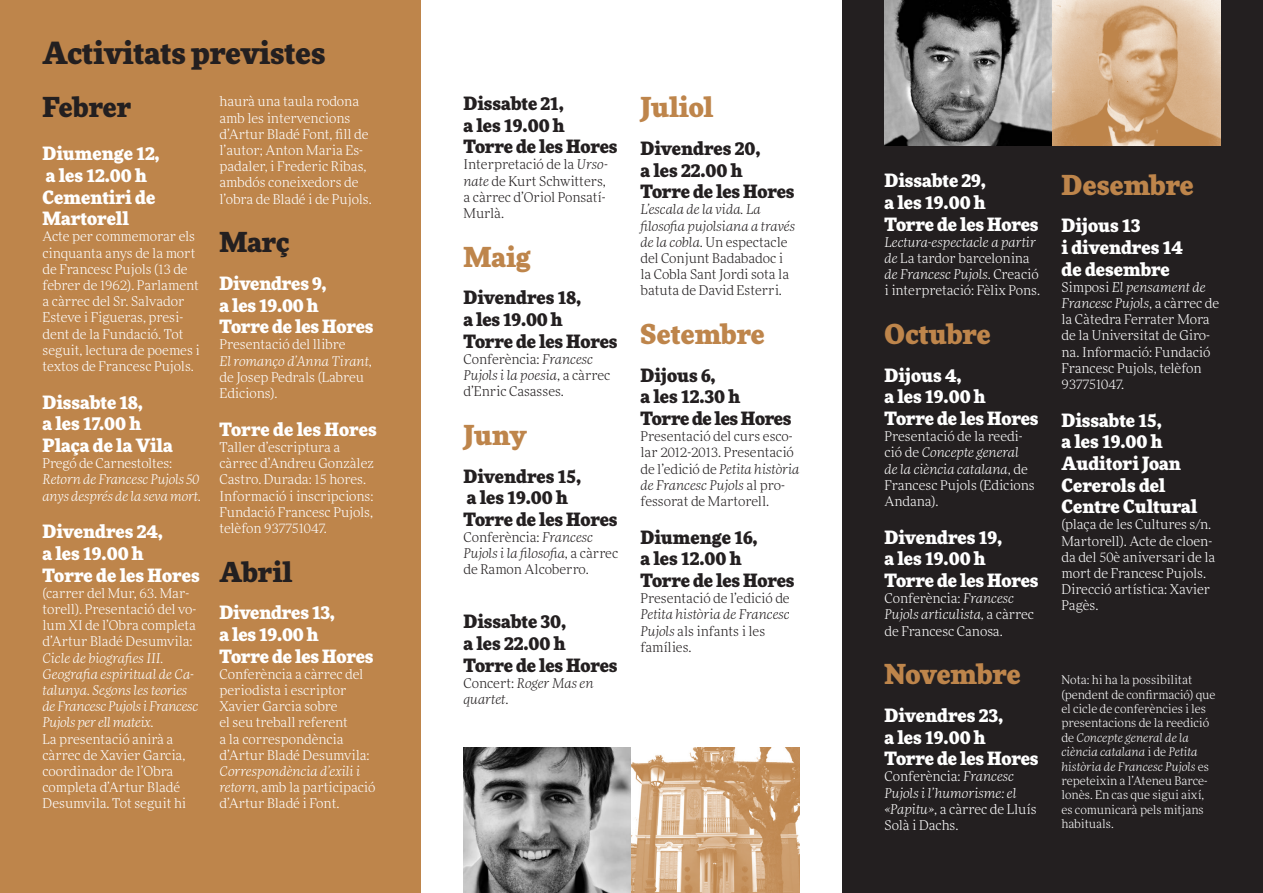
<style>
.page{position:relative;width:1263px;height:893px;background:#fff}
.page>*{position:absolute;margin:0;border:0;box-sizing:border-box;transform-origin:0 0}
.t1{font:900 30px "More Pro";color:#231f20}
.t2{font:900 27px "More Pro";color:#be854b}
.t3{font:900 27px "More Pro";color:#231f20}
.t4{font:900 18px/21.6px "More Pro";color:#fff}
.t5{font:900 18px "More Pro";letter-spacing:-.01em;color:#231f20}
.t6{font:300 13.5px/16.2px "More Pro";color:#fff}
.t7{font:300 13.5px/16.2px "More Pro";color:#231f20}
.t8{font:italic 300 13.5px/16.2px "More Pro";letter-spacing:-.01em;color:#fff}
.t9{font:italic 300 13.5px/16.2px "More Pro";color:#231f20}
.t10{font:300 12px/14.4px "More Pro";color:#fff}
.s1{font-style:normal}
.s2{font-style:italic}
</style>
<div class="page">
<div style="left:843px;top:1px;width:419px;height:891px;background:#231f20"></div>
<div style="left:0;top:0;width:421px;height:893px;background:#be854b"></div>
<img style="left:463px;top:747px;width:336px;height:146px">
<img style="left:884px;top:0;width:336px;height:146px">
<p class="t1" style="left:43px;top:29px;width:285px">Activitats previstes</p>
<p class="t3" style="left:43px;top:86px;width:91px">Febrer</p>
<p class="t4" style="left:43px;top:141px;width:119px">Diumenge 12,</p>
<p class="t4" style="left:46px;top:163px;width:103px">a les 12.00 h</p>
<p class="t4" style="left:43px;top:184px;width:114px">Cementiri de<br>Martorell</p>
<p class="t6" style="left:43px;top:228px;width:159px">Acte per commemorar els cinquanta anys de la mort de Francesc Pujols (13 de febrer de 1962). Parlament a càrrec del Sr. Salvador<br>Esteve i Figueras, presi&shy;dent de la Fundació. Tot seguit, lectura de poemes i textos de Francesc Pujols.</p>
<p class="t4" style="left:43px;top:390px;width:102px">Dissabte 18,</p>
<p class="t4" style="left:43px;top:411px;width:100px">a les 17.00 h</p>
<p class="t4" style="left:43px;top:433px;width:132px">Plaça de la Vila</p>
<p class="t8" style="left:43px;top:455px;width:160px"><span class="s1">Pregó de Carnestoltes:<br></span>Retorn de Francesc Pujols 50 anys després de la seva mort<span class="s1">.</span></p>
<p class="t4" style="left:43px;top:519px;width:122px">Divendres 24,</p>
<p class="t4" style="left:43px;top:541px;width:103px">a les 19.00 h</p>
<p class="t4" style="left:43px;top:562px;width:159px">Torre de les Hores</p>
<p class="t8" style="left:43px;top:584px;width:157px"><span class="s1">(carrer del Mur, 63. Mar&shy;torell). Presentació del vo&shy;lum XI de l’Obra completa d’Artur Bladé Desumvila:<br></span>Cicle de biografies III.<br>Geografia espiritual de Ca&shy;talunya. Segons les teories de Francesc Pujols i Francesc<br>Pujols per ell mateix<span class="s1">.</span></p>
<p class="t6" style="left:43px;top:730px;width:145px">La presentació anirà a càrrec de Xavier Garcia, coordinador de l’Obra completa d’Artur Bladé<br>Desumvila. Tot seguit hi</p>
<p class="t6" style="left:219px;top:93px;width:154px">haurà una taula rodona amb les intervencions d’Artur Bladé Font, fill de l’autor; Anton Maria Es&shy;padaler, i Frederic Ribas, ambdós coneixedors de l’obra de Bladé i de Pujols.</p>
<p class="t3" style="left:219px;top:221px;width:72px">Març</p>
<p class="t4" style="left:219px;top:271px;width:109px">Divendres 9,</p>
<p class="t4" style="left:219px;top:292px;width:100px">a les 19.00 h</p>
<p class="t4" style="left:219px;top:314px;width:156px">Torre de les Hores</p>
<p class="t6" style="left:219px;top:336px;width:128px">Presentació del llibre</p>
<p class="t6" style="left:219px;top:352px;width:154px"><span class="s2">El romanço d’Anna Tirant</span>, de Josep Pedrals (Labreu<br>Edicions).</p>
<p class="t4" style="left:219px;top:417px;width:159px">Torre de les Hores</p>
<p class="t6" style="left:219px;top:439px;width:156px">Taller d’escriptura a càrrec d’Andreu Gonzàlez<br>Castro. Durada: 15 hores.<br>Informació i inscripcions:<br>Fundació Francesc Pujols, telèfon 937751047.</p>
<p class="t3" style="left:219px;top:550px;width:74px">Abril</p>
<p class="t4" style="left:219px;top:600px;width:117px">Divendres 13,</p>
<p class="t4" style="left:219px;top:622px;width:100px">a les 19.00 h</p>
<p class="t4" style="left:219px;top:643px;width:156px">Torre de les Hores</p>
<p class="t6" style="left:219px;top:666px;width:157px">Conferència a càrrec del periodista i escriptor<br>Xavier Garcia sobre<br>el seu treball referent<br>a la correspondència d’Artur Bladé Desumvila:<br><span class="s2">Correspondència d’exili i retorn</span>, amb la participació d’Artur Bladé i Font.</p>
<p class="t5" style="left:463px;top:89px;width:102px">Dissabte 21,</p>
<p class="t5" style="left:463px;top:111px;width:103px">a les 19.00 h</p>
<p class="t5" style="left:463px;top:132px;width:156px">Torre de les Hores</p>
<p class="t7" style="left:463px;top:156px;width:146px">Interpretació de la <span class="s2">Urso&shy;nate</span> de Kurt Schwitters, a càrrec d’Oriol Ponsatí-<br>Murlà.</p>
<p class="t2" style="left:463px;top:235px;width:69px">Maig</p>
<p class="t5" style="left:463px;top:283px;width:119px">Divendres 18,</p>
<p class="t5" style="left:463px;top:305px;width:100px">a les 19.00 h</p>
<p class="t5" style="left:463px;top:327px;width:156px">Torre de les Hores</p>
<p class="t7" style="left:463px;top:351px;width:148px">Conferència: <span class="s2">Francesc<br>Pujols i la poesia</span>, a càrrec d’Enric Casasses.</p>
<p class="t2" style="left:463px;top:413px;width:64px">Juny</p>
<p class="t5" style="left:463px;top:462px;width:119px">Divendres 15,</p>
<p class="t5" style="left:467px;top:483px;width:103px">a les 19.00 h</p>
<p class="t5" style="left:463px;top:505px;width:156px">Torre de les Hores</p>
<p class="t7" style="left:463px;top:529px;width:156px">Conferència: <span class="s2">Francesc<br>Pujols i la filosofia</span>, a càrrec de Ramon Alcoberro.</p>
<p class="t5" style="left:463px;top:607px;width:104px">Dissabte 30,</p>
<p class="t5" style="left:463px;top:629px;width:104px">a les 22.00 h</p>
<p class="t5" style="left:463px;top:651px;width:156px">Torre de les Hores</p>
<p class="t9" style="left:463px;top:675px;width:132px"><span class="s1">Concert:</span> Roger Mas en quartet<span class="s1">.</span></p>
<p class="t2" style="left:640px;top:86px;width:74px">Juliol</p>
<p class="t5" style="left:640px;top:134px;width:122px">Divendres 20,</p>
<p class="t5" style="left:640px;top:156px;width:104px">a les 22.00 h</p>
<p class="t5" style="left:640px;top:177px;width:156px">Torre de les Hores</p>
<p class="t7" style="left:640px;top:201px;width:156px"><span class="s2">L’escala de la vida. La filosofia pujolsiana a través de la cobla</span>. Un espectacle del Conjunt Badabadoc i la Cobla Sant Jordi sota la batuta de David Esterri.</p>
<p class="t2" style="left:640px;top:312px;width:126px">Setembre</p>
<p class="t5" style="left:640px;top:361px;width:77px">Dijous 6,</p>
<p class="t5" style="left:640px;top:382px;width:101px">a les 12.30 h</p>
<p class="t5" style="left:640px;top:404px;width:153px">Torre de les Hores</p>
<p class="t7" style="left:640px;top:428px;width:160px">Presentació del curs esco&shy;lar 2012-2013. Presentació de l’edició de <span class="s2">Petita història de Francesc Pujols</span> al pro&shy;fessorat de Martorell.</p>
<p class="t5" style="left:640px;top:523px;width:119px">Diumenge 16,</p>
<p class="t5" style="left:640px;top:544px;width:103px">a les 12.00 h</p>
<p class="t5" style="left:640px;top:566px;width:156px">Torre de les Hores</p>
<p class="t7" style="left:640px;top:590px;width:151px">Presentació de l’edició de<br><span class="s2">Petita història de Francesc<br>Pujols</span> als infants i les famílies.</p>
<p class="t4" style="left:884px;top:168px;width:103px">Dissabte 29,</p>
<p class="t4" style="left:884px;top:190px;width:103px">a les 19.00 h</p>
<p class="t4" style="left:884px;top:211px;width:156px">Torre de les Hores</p>
<p class="t6" style="left:884px;top:233px;width:157px"><span class="s2">Lectura-espectacle a partir de</span> La tardor barcelonina <span class="s2">de Francesc Pujols</span>. Creació i interpretació: Fèlix Pons.</p>
<p class="t2" style="left:884px;top:313px;width:108px">Octubre</p>
<p class="t4" style="left:884px;top:363px;width:79px">Dijous 4,</p>
<p class="t4" style="left:884px;top:384px;width:103px">a les 19.00 h</p>
<p class="t4" style="left:884px;top:406px;width:156px">Torre de les Hores</p>
<p class="t6" style="left:884px;top:428px;width:152px">Presentació de la reedi&shy;ció de <span class="s2">Concepte general de la ciència catalana</span>, de<br>Francesc Pujols (Edicions<br>Andana).</p>
<p class="t4" style="left:884px;top:525px;width:119px">Divendres 19,</p>
<p class="t4" style="left:884px;top:546px;width:103px">a les 19.00 h</p>
<p class="t4" style="left:884px;top:568px;width:156px">Torre de les Hores</p>
<p class="t6" style="left:884px;top:590px;width:151px">Conferència: <span class="s2">Francesc<br>Pujols articulista</span>, a càrrec de Francesc Canosa.</p>
<p class="t2" style="left:884px;top:653px;width:138px">Novembre</p>
<p class="t4" style="left:884px;top:703px;width:120px">Divendres 23,</p>
<p class="t4" style="left:884px;top:724px;width:103px">a les 19.00 h</p>
<p class="t4" style="left:884px;top:746px;width:156px">Torre de les Hores</p>
<p class="t6" style="left:884px;top:768px;width:154px">Conferència: <span class="s2">Francesc<br>Pujols i l’humorisme: el «Papitu»</span>, a càrrec de Lluís<br>Solà i Dachs.</p>
<p class="t2" style="left:1061px;top:163px;width:134px">Desembre</p>
<p class="t4" style="left:1061px;top:213px;width:80px">Dijous 13</p>
<p class="t4" style="left:1061px;top:235px;width:123px">i divendres 14</p>
<p class="t4" style="left:1061px;top:256px;width:110px">de desembre</p>
<p class="t6" style="left:1061px;top:278px;width:159px">Simposi <span class="s2">El pensament de<br>Francesc Pujols</span>, a càrrec de la Càtedra Ferrater Mora de la Universitat de Giro&shy;na. Informació: Fundació<br>Francesc Pujols, telèfon<br>937751047.</p>
<p class="t4" style="left:1061px;top:408px;width:102px">Dissabte 15,</p>
<p class="t4" style="left:1061px;top:429px;width:103px">a les 19.00 h</p>
<p class="t4" style="left:1061px;top:451px;width:121px">Auditori Joan</p>
<p class="t4" style="left:1061px;top:472px;width:105px">Cererols del</p>
<p class="t4" style="left:1061px;top:494px;width:137px">Centre Cultural</p>
<p class="t6" style="left:1061px;top:516px;width:155px">(plaça de les Cultures s/n.<br>Martorell). Acte de cloen&shy;da del 50è aniversari de la mort de Francesc Pujols.<br>Direcció artística: Xavier<br>Pagès.</p>
<p class="t10" style="left:1061px;top:672px;width:155px">Nota: hi ha la possibilitat (pendent de confirmació) que el cicle de conferències i les presentacions de la reedició de <span class="s2">Concepte general de la ciència catalana</span> i de <span class="s2">Petita història de Francesc Pujols</span> es repeteixin a l’Ateneu Barce&shy;lonès. En cas que sigui així, es comunicarà pels mitjans habituals.</p>
</div>
